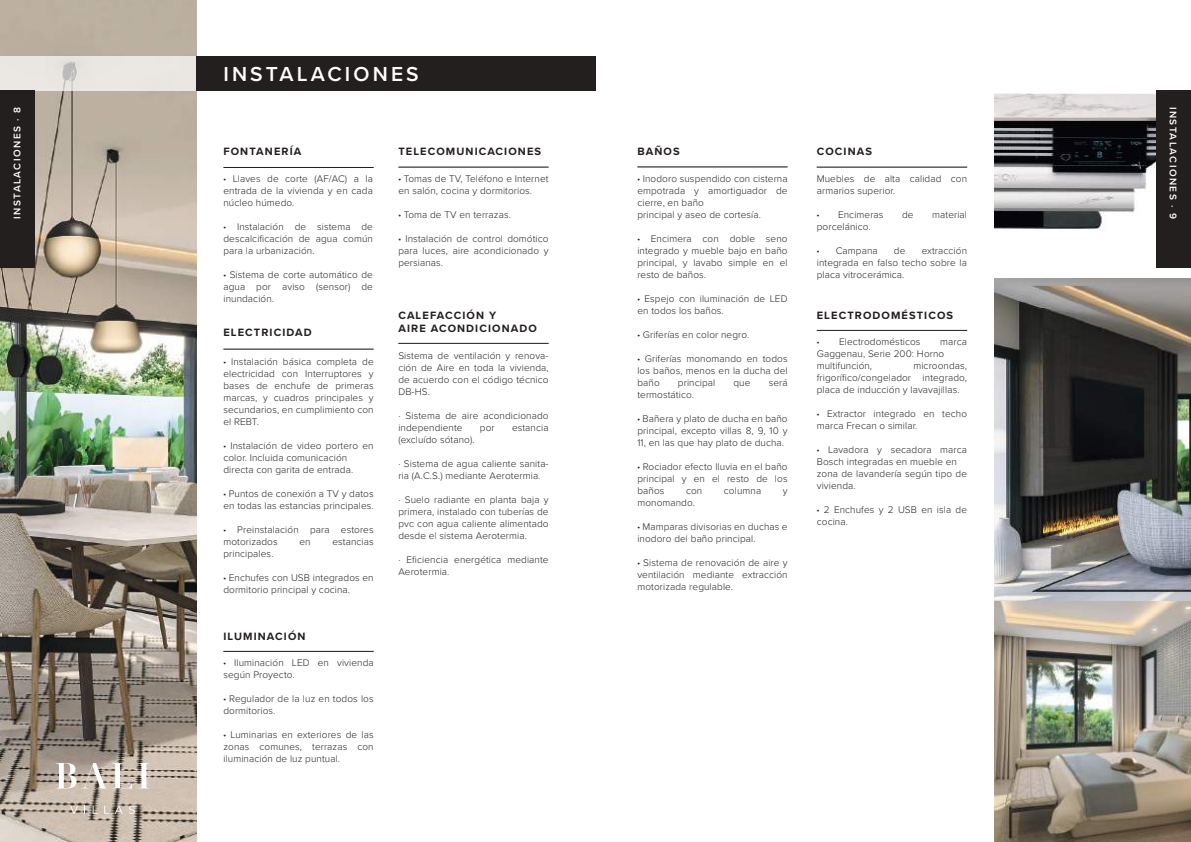
<style>
.page{position:relative;width:1191px;height:842px;background:#fff}
.page>*{position:absolute;margin:0;border:0;box-sizing:border-box;transform-origin:0 0}
.t1{font:600 21px "Proxima Nova";letter-spacing:.15em;color:#fff}
.t2{font:700 11px/13.2px "Proxima Nova";letter-spacing:.1em;color:#241f1f}
.t3{font:300 10px/12px "Proxima Nova";letter-spacing:.01em;color:#241f1f}
.t4{font:600 10px "Proxima Nova";letter-spacing:.15em;color:#fff}
.s1{font-family:"Proxima Nova Extrabld";font-weight:400}
</style>
<div class="page">
<img style="left:0;top:0;width:196px;height:842px">
<img style="left:994px;top:93px;width:197px;height:508px">
<img style="left:994px;top:601px;width:197px;height:241px">
<svg style="left:56px;top:763px;width:76px;height:25px"></svg>
<svg style="left:138px;top:763px;width:12px;height:25px"></svg>
<svg style="left:70px;top:806px;width:8px;height:8px"></svg>
<svg style="left:93px;top:806px;width:5px;height:8px"></svg>
<svg style="left:104px;top:806px;width:5px;height:8px"></svg>
<svg style="left:115px;top:806px;width:8px;height:8px"></svg>
<svg style="left:129px;top:806px;width:6px;height:8px"></svg>
<div style="left:0;top:56px;width:596px;height:34px;background:#eae6e2"></div>
<div style="left:196px;top:56px;width:399px;height:34px;background:#241f1f"></div>
<div style="left:0;top:90px;width:34px;height:178px;background:#241f1f"></div>
<div style="left:1156px;top:90px;width:35px;height:178px;background:#241f1f"></div>
<hr style="left:398px;top:343px;width:150px;height:1px;background:#241f1f">
<hr style="left:398px;top:167px;width:150px;height:1px;background:#241f1f">
<hr style="left:223px;top:349px;width:151px;height:1px;background:#241f1f">
<hr style="left:817px;top:167px;width:150px;height:1px;background:#241f1f">
<hr style="left:223px;top:651px;width:151px;height:1px;background:#241f1f">
<hr style="left:817px;top:330px;width:150px;height:1px;background:#241f1f">
<hr style="left:223px;top:167px;width:151px;height:1px;background:#241f1f">
<hr style="left:637px;top:167px;width:150px;height:1px;background:#241f1f">
<h1 class="t1" style="left:223px;top:58px;width:197px">INSTALACIONES</h1>
<p class="t4" style="left:10px;top:219px;width:114px;rotate:-90deg">INSTALACIONES · 8</p>
<p class="t4" style="left:1180px;top:107px;width:114px;rotate:90deg">INSTALACIONES · 9</p>
<p class="t2" style="left:637px;top:145px;width:44px">BAÑOS</p>
<p class="t2" style="left:223px;top:145px;width:79px">FONTANERÍA</p>
<p class="t2" style="left:398px;top:144px;width:144px">TELECOMUNICACIONES</p>
<p class="t2" style="left:817px;top:144px;width:57px">COCINAS</p>
<p class="t3" style="left:223px;top:172px;width:151px;text-align:justify"><span class="s1">·</span> Llaves de corte (AF/AC) a la entrada de la vivienda y en cada núcleo húmedo.</p>
<p class="t3" style="left:223px;top:220px;width:151px;text-align:justify"><span class="s1">·</span> Instalación de sistema de descalcificación de agua común para la urbanización.</p>
<p class="t3" style="left:223px;top:268px;width:151px;text-align:justify"><span class="s1">·</span> Sistema de corte automático de agua por aviso (sensor) de inundación.</p>
<p class="t3" style="left:637px;top:172px;width:152px"><span class="s1">·</span> Inodoro suspendido con cisterna empotrada y amortiguador de cierre, en baño<br>principal y aseo de cortesía.</p>
<p class="t3" style="left:637px;top:232px;width:152px;text-align:justify"><span class="s1">·</span> Encimera con doble seno integrado y mueble bajo en baño principal, y lavabo simple en el resto de baños.</p>
<p class="t3" style="left:637px;top:292px;width:152px"><span class="s1">·</span> Espejo con iluminación de LED en todos los baños.</p>
<p class="t3" style="left:637px;top:328px;width:113px"><span class="s1">·</span> Griferías en color negro.</p>
<p class="t3" style="left:637px;top:352px;width:152px;text-align:justify"><span class="s1">·</span> Griferías monomando en todos los baños, menos en la ducha del baño</p>
<p class="t3" style="left:817px;top:172px;width:152px">Muebles de alta calidad con armarios superior.</p>
<p class="t3" style="left:817px;top:208px;width:68px"><span class="s1">·</span> Encimeras</p>
<p class="t3" style="left:902px;top:208px;width:13px">de</p>
<p class="t3" style="left:932px;top:208px;width:36px">material</p>
<p class="t3" style="left:817px;top:220px;width:55px">porcelánico.</p>
<p class="t3" style="left:817px;top:244px;width:62px"><span class="s1">·</span> Campana</p>
<p class="t3" style="left:894px;top:244px;width:13px">de</p>
<p class="t3" style="left:398px;top:172px;width:152px"><span class="s1">·</span> Tomas de TV, Teléfono e Internet en salón, cocina y dormitorios.</p>
<p class="t3" style="left:398px;top:208px;width:114px"><span class="s1">·</span> Toma de TV en terrazas.</p>
<p class="t3" style="left:398px;top:232px;width:152px;text-align:justify"><span class="s1">·</span> Instalación de control domótico para luces, aire acondicionado y persianas.</p>
<p class="t3" style="left:817px;top:244px;width:152px;text-align:justify;text-indent:105px">extracción integrada en falso techo sobre la placa vitrocerámica.</p>
<p class="t2" style="left:398px;top:308px;width:140px">CALEFACCIÓN Y<br>AIRE ACONDICIONADO</p>
<p class="t2" style="left:817px;top:308px;width:138px">ELECTRODOMÉSTICOS</p>
<p class="t2" style="left:223px;top:326px;width:90px">ELECTRICIDAD</p>
<p class="t3" style="left:817px;top:335px;width:105px"><span class="s1">·</span> Electrodomésticos</p>
<p class="t3" style="left:817px;top:335px;width:152px;text-indent:123px">marca<br>Gaggenau, Serie 200: Horno multifunción,</p>
<p class="t3" style="left:398px;top:349px;width:152px;text-align:justify">Sistema de ventilación y renova&shy;ción de Aire en toda la vivienda, de acuerdo con el código técnico DB-HS.</p>
<p class="t3" style="left:398px;top:409px;width:152px">· Sistema de aire acondicionado independiente</p>
<p class="t3" style="left:223px;top:355px;width:152px;text-align:justify"><span class="s1">·</span> Instalación básica completa de electricidad con Interruptores y bases de enchufe de primeras marcas, y cuadros principales y secundarios, en cumplimiento con el REBT.</p>
<p class="t3" style="left:223px;top:439px;width:152px"><span class="s1">·</span> Instalación de video portero en color. Incluida comunicación directa con garita de entrada.</p>
<p class="t3" style="left:223px;top:487px;width:152px"><span class="s1">·</span> Puntos de conexión a TV y datos en todas las estancias principales.</p>
<p class="t3" style="left:223px;top:523px;width:152px"><span class="s1">·</span> Preinstalación para estores motorizados</p>
<p class="t3" style="left:817px;top:359px;width:152px;text-align:justify;text-indent:97px">microondas, frigorífico/congelador integrado, placa de inducción y lavavajillas.</p>
<p class="t3" style="left:817px;top:407px;width:152px"><span class="s1">·</span> Extractor integrado en techo marca Frecan o similar.</p>
<p class="t3" style="left:817px;top:443px;width:152px"><span class="s1">·</span> Lavadora y secadora marca<br>Bosch integradas en mueble en zona de lavandería según tipo de vivienda.</p>
<p class="t3" style="left:817px;top:503px;width:152px"><span class="s1">·</span> 2 Enchufes y 2 USB en isla de cocina.</p>
<p class="t3" style="left:678px;top:376px;width:39px">principal</p>
<p class="t3" style="left:733px;top:376px;width:18px">que</p>
<p class="t3" style="left:768px;top:376px;width:20px">será</p>
<p class="t3" style="left:637px;top:388px;width:58px">termostático.</p>
<p class="t3" style="left:637px;top:412px;width:152px;text-align:justify"><span class="s1">·</span> Bañera y plato de ducha en baño principal, excepto villas 8, 9, 10 y 11, en las que hay plato de ducha.</p>
<p class="t3" style="left:637px;top:460px;width:152px;text-align:justify"><span class="s1">·</span> Rociador efecto lluvia en el baño principal y en el resto de los baños</p>
<p class="t3" style="left:480px;top:421px;width:16px">por</p>
<p class="t3" style="left:512px;top:421px;width:38px">estancia</p>
<p class="t3" style="left:398px;top:433px;width:78px">(excluído sótano).</p>
<p class="t3" style="left:398px;top:457px;width:152px">· Sistema de agua caliente sanita&shy;ria (A.C.S.) mediante Aerotermia.</p>
<p class="t3" style="left:398px;top:493px;width:152px;text-align:justify">· Suelo radiante en planta baja y primera, instalado con tuberías de pvc con agua caliente alimentado desde el sistema Aerotermia.</p>
<p class="t3" style="left:398px;top:553px;width:152px">· Eficiencia energética mediante<br>Aerotermia.</p>
<p class="t3" style="left:686px;top:484px;width:18px">con</p>
<p class="t3" style="left:724px;top:484px;width:39px">columna</p>
<p class="t3" style="left:783px;top:484px;width:6px">y</p>
<p class="t3" style="left:637px;top:496px;width:59px">monomando.</p>
<p class="t3" style="left:637px;top:520px;width:152px"><span class="s1">·</span> Mamparas divisorias en duchas e inodoro del baño principal.</p>
<p class="t3" style="left:637px;top:556px;width:152px;text-align:justify"><span class="s1">·</span> Sistema de renovación de aire y ventilación mediante extracción motorizada regulable.</p>
<p class="t3" style="left:299px;top:535px;width:13px">en</p>
<p class="t3" style="left:332px;top:535px;width:43px">estancias</p>
<p class="t3" style="left:223px;top:547px;width:52px">principales.</p>
<p class="t3" style="left:223px;top:571px;width:152px"><span class="s1">·</span> Enchufes con USB integrados en dormitorio principal y cocina.</p>
<p class="t2" style="left:223px;top:629px;width:84px">ILUMINACIÓN</p>
<p class="t3" style="left:223px;top:656px;width:152px"><span class="s1">·</span> Iluminación LED en vivienda según Proyecto.</p>
<p class="t3" style="left:223px;top:692px;width:152px"><span class="s1">·</span> Regulador de la luz en todos los dormitorios.</p>
<p class="t3" style="left:223px;top:728px;width:152px;text-align:justify"><span class="s1">·</span> Luminarias en exteriores de las zonas comunes, terrazas con iluminación de luz puntual.</p>
</div>
